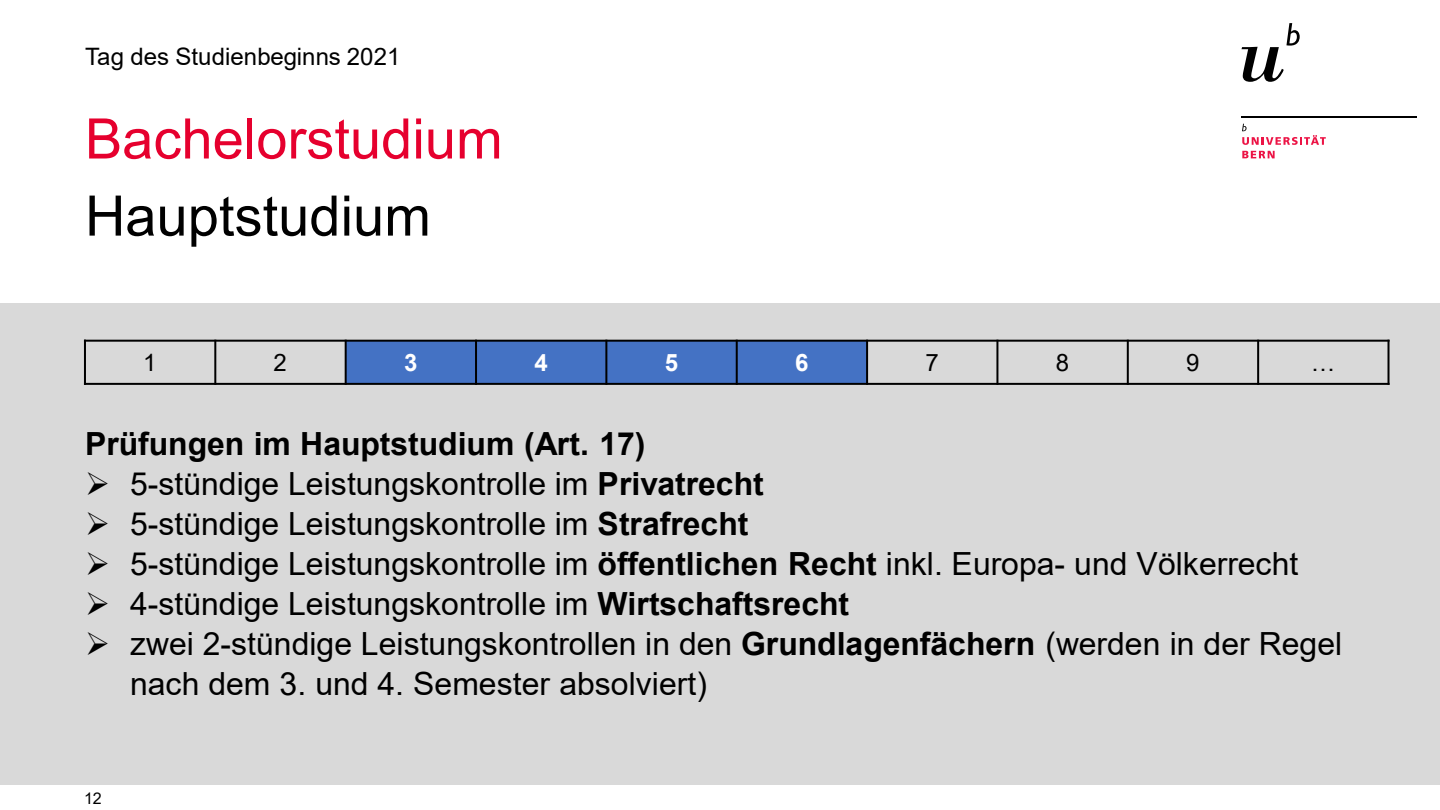
<style>
.page{position:relative;width:1440px;height:810px;background:#fff}
.page>*{position:absolute;margin:0;border:0;box-sizing:border-box;transform-origin:0 0}
.t1{font:56px "Arial";color:#e6002e}
.t2{font:56px "Arial";color:#000}
.t3{font:32px/39.8px "Arial";color:#000}
.t4{font:700 32px "Arial";color:#000}
.t5{font:24px "Arial";letter-spacing:.005em;color:#000}
.t6{font:700 24px "Arial";color:#fff}
.t7{font:16px "Arial";color:#000}
.s1{font-weight:700}
</style>
<div class="page">
<div style="left:0;top:303px;width:1440px;height:482px;background:#d9d9d9"></div>
<svg style="left:1242px;top:23px;width:58px;height:59px"></svg>
<svg style="left:1242px;top:116px;width:175px;height:2px"></svg>
<svg style="left:1242px;top:124px;width:84px;height:21px"></svg>
<svg style="left:1242px;top:151px;width:33px;height:7px"></svg>
<div style="left:346px;top:341px;width:130px;height:43px;background:#4472c4"></div>
<div style="left:476px;top:341px;width:130px;height:43px;background:#4472c4"></div>
<div style="left:606px;top:341px;width:131px;height:43px;background:#4472c4"></div>
<div style="left:737px;top:341px;width:130px;height:43px;background:#4472c4"></div>
<hr style="left:214px;top:340px;width:2px;height:45px;background:#000">
<hr style="left:345px;top:340px;width:2px;height:45px;background:#000">
<hr style="left:475px;top:340px;width:2px;height:45px;background:#000">
<hr style="left:605px;top:340px;width:2px;height:45px;background:#000">
<hr style="left:736px;top:340px;width:2px;height:45px;background:#000">
<hr style="left:866px;top:340px;width:2px;height:45px;background:#000">
<hr style="left:996px;top:340px;width:2px;height:45px;background:#000">
<hr style="left:1127px;top:340px;width:2px;height:45px;background:#000">
<hr style="left:1257px;top:340px;width:2px;height:45px;background:#000">
<hr style="left:84px;top:340px;width:2px;height:45px;background:#000">
<hr style="left:1388px;top:340px;width:2px;height:45px;background:#000">
<hr style="left:84px;top:340px;width:1306px;height:2px;background:#000">
<hr style="left:84px;top:383px;width:1306px;height:2px;background:#000">
<p class="t5" style="left:85px;top:40px;width:317px">Tag des Studienbeginns 2021</p>
<h1 class="t1" style="left:85px;top:100px;width:419px">Bachelorstudium</h1>
<p class="t2" style="left:85px;top:177px;width:347px">Hauptstudium</p>
<p class="t5" style="left:143px;top:346px;width:15px">1</p>
<p class="t5" style="left:274px;top:346px;width:15px">2</p>
<p class="t6" style="left:404px;top:346px;width:15px">3</p>
<p class="t6" style="left:534px;top:346px;width:15px">4</p>
<p class="t6" style="left:665px;top:346px;width:15px">5</p>
<p class="t6" style="left:795px;top:346px;width:15px">6</p>
<p class="t5" style="left:925px;top:346px;width:15px">7</p>
<p class="t5" style="left:1056px;top:346px;width:15px">8</p>
<p class="t5" style="left:1186px;top:346px;width:15px">9</p>
<p class="t5" style="left:1311px;top:346px;width:25px">…</p>
<p class="t4" style="left:85px;top:421px;width:562px">Prüfungen im Hauptstudium (Art. 17)</p>
<p class="t3" style="left:85px;top:464px;width:680px">➢ 5-stündige Leistungskontrolle im <span class="s1">Privatrecht</span></p>
<p class="t3" style="left:85px;top:504px;width:665px">➢ 5-stündige Leistungskontrolle im <span class="s1">Strafrecht</span></p>
<p class="t3" style="left:85px;top:544px;width:1215px">➢ 5-stündige Leistungskontrolle im <span class="s1">öffentlichen Recht</span> inkl. Europa- und Völkerrecht</p>
<p class="t3" style="left:85px;top:584px;width:766px">➢ 4-stündige Leistungskontrolle im <span class="s1">Wirtschaftsrecht</span></p>
<p class="t3" style="left:130px;top:624px;width:1214px;text-indent:-45px">➢ zwei 2-stündige Leistungskontrollen in den <span class="s1">Grundlagenfächern</span> (werden in der Regel nach dem 3. und 4. Semester absolviert)</p>
<p class="t7" style="left:84px;top:787px;width:19px">12</p>
</div>
